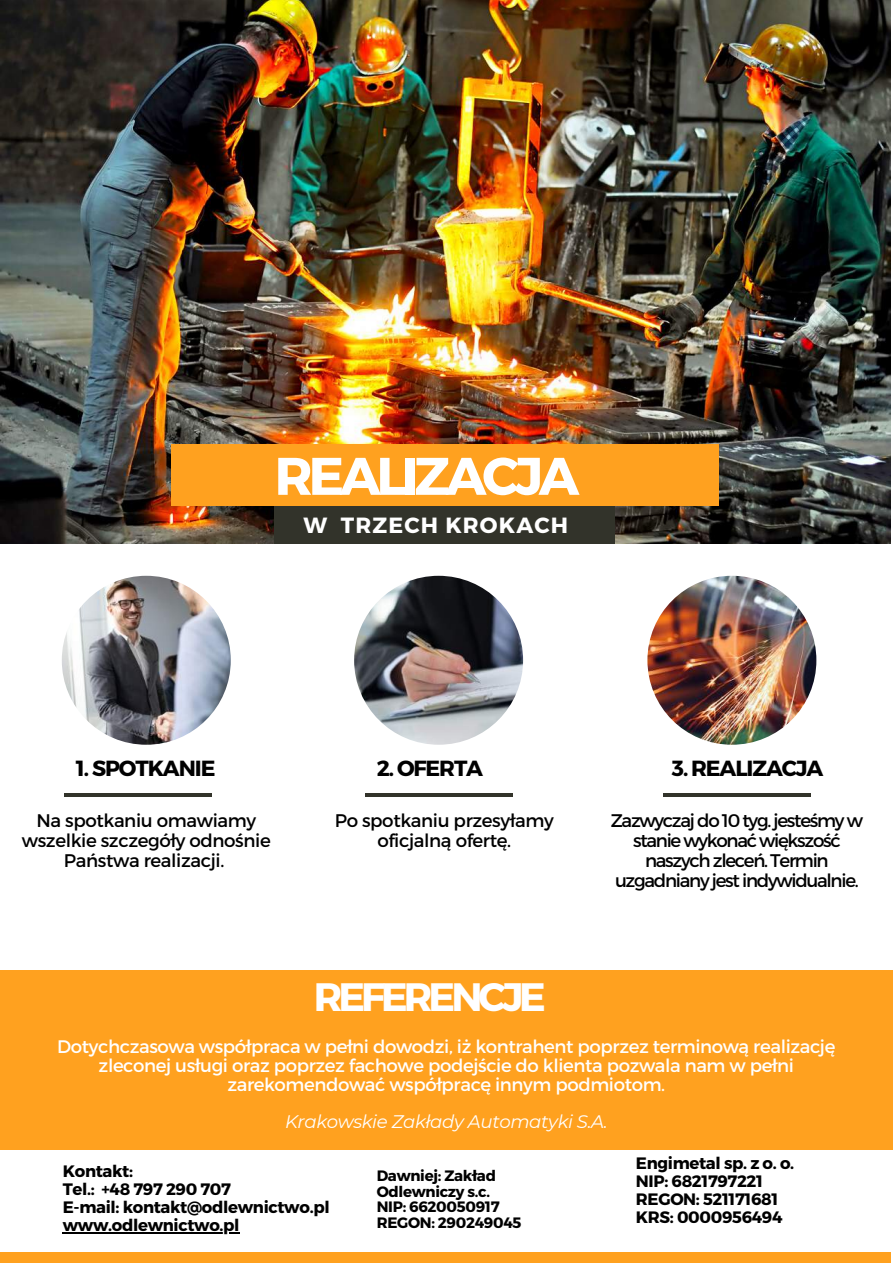
<style>
.page{position:relative;width:893px;height:1264px;background:#fff}
.page>*{position:absolute;margin:0;border:0;box-sizing:border-box;transform-origin:0 0}
.t1{font:700 52.8px "Montserrat";letter-spacing:-.08em;color:#fff}
.t2{font:700 39.6px "Montserrat";letter-spacing:-.1em;color:#fff}
.t3{font:700 22.05px "Montserrat";letter-spacing:.05em;color:#fff}
.t4{font:700 21.9px "Montserrat";letter-spacing:-.05em;color:#000}
.t5{font:18.3px/19.8px "Montserrat";letter-spacing:-.02em;color:#000;text-align:center}
.t6{font:18.3px/19.8px "Montserrat";letter-spacing:-.07em;color:#000;text-align:center}
.t7{font:18.15px/19px "Montserrat";letter-spacing:-.02em;color:#fff;text-align:center}
.t8{font:italic 18.15px "Montserrat";letter-spacing:-.02em;color:#fff}
.t9{font:700 16.5px/18px "Montserrat";letter-spacing:-.02em;color:#000}
.t10{font:700 15px/15.8px "Montserrat";letter-spacing:-.02em;color:#000}
</style>
<div class="page">
<img style="left:0;top:0;width:890px;height:543px">
<div style="left:171px;top:444px;width:547px;height:62px;background:#ffa11f"></div>
<div style="left:274px;top:506px;width:341px;height:37px;background:#32332a"></div>
<div style="left:0;top:970px;width:892px;height:179px;background:#ffa11f"></div>
<hr style="left:63px;top:1232px;width:49px;height:1px;background:#000">
<hr style="left:112px;top:1232px;width:127px;height:1px;background:#000">
<hr style="left:64px;top:793px;width:148px;height:3px;background:#32332a">
<hr style="left:365px;top:793px;width:147px;height:3px;background:#32332a">
<hr style="left:663px;top:793px;width:147px;height:3px;background:#32332a">
<div style="left:0;top:1252px;width:890px;height:10px;background:#ffa11f"></div>
<img style="left:62px;top:576px;width:169px;height:168px;border-radius:50%">
<img style="left:354px;top:576px;width:169px;height:168px;border-radius:50%">
<img style="left:647px;top:576px;width:169px;height:168px;border-radius:50%">
<h1 class="t1" style="left:274px;top:441px;width:306px">REALIZACJA</h1>
<p class="t3" style="left:303px;top:511px;width:266px">W TRZECH KROKACH</p>
<p class="t4" style="left:76px;top:753px;width:141px">1. SPOTKANIE</p>
<p class="t4" style="left:377px;top:753px;width:108px">2. OFERTA</p>
<p class="t4" style="left:672px;top:753px;width:153px">3. REALIZACJA</p>
<p class="t5" style="left:22px;top:809px;width:250px">Na spotkaniu omawiamy wszelkie szczegóły odnośnie<br>Państwa realizacji.</p>
<p class="t5" style="left:335px;top:809px;width:220px">Po spotkaniu przesyłamy oficjalną ofertę.</p>
<p class="t6" style="left:610px;top:809px;width:254px">Zazwyczaj do 10 tyg. jesteśmy w stanie wykonać większość naszych zleceń. Termin uzgadnianyjest indywidualnie.</p>
<h2 class="t2" style="left:314px;top:970px;width:234px">REFERENCJE</h2>
<p class="t7" style="left:57px;top:1035px;width:779px">Dotychczasowa współpraca w pełni dowodzi, iż kontrahent poprzez terminową realizację zleconej usługi oraz poprzez fachowe podejście do klienta pozwala nam w pełni zarekomendować współpracę innym podmiotom.</p>
<p class="t8" style="left:285px;top:1110px;width:324px">Krakowskie Zakłady Automatyki S.A.</p>
<p class="t10" style="left:377px;top:1166px;width:146px">Dawniej: Zakład<br>Odlewniczy s.c.<br>NIP: 6620050917<br>REGON: 290249045</p>
<p class="t9" style="left:636px;top:1153px;width:160px">Engimetal sp. z o. o.<br>NIP: 6821797221<br>REGON: 521171681<br>KRS: 0000956494</p>
<p class="t9" style="left:63px;top:1161px;width:268px">Kontakt:<br>Tel.: +48 797 290 707<br>E-mail: kontakt@odlewnictwo.pl www.odlewnictwo.pl</p>
</div>
